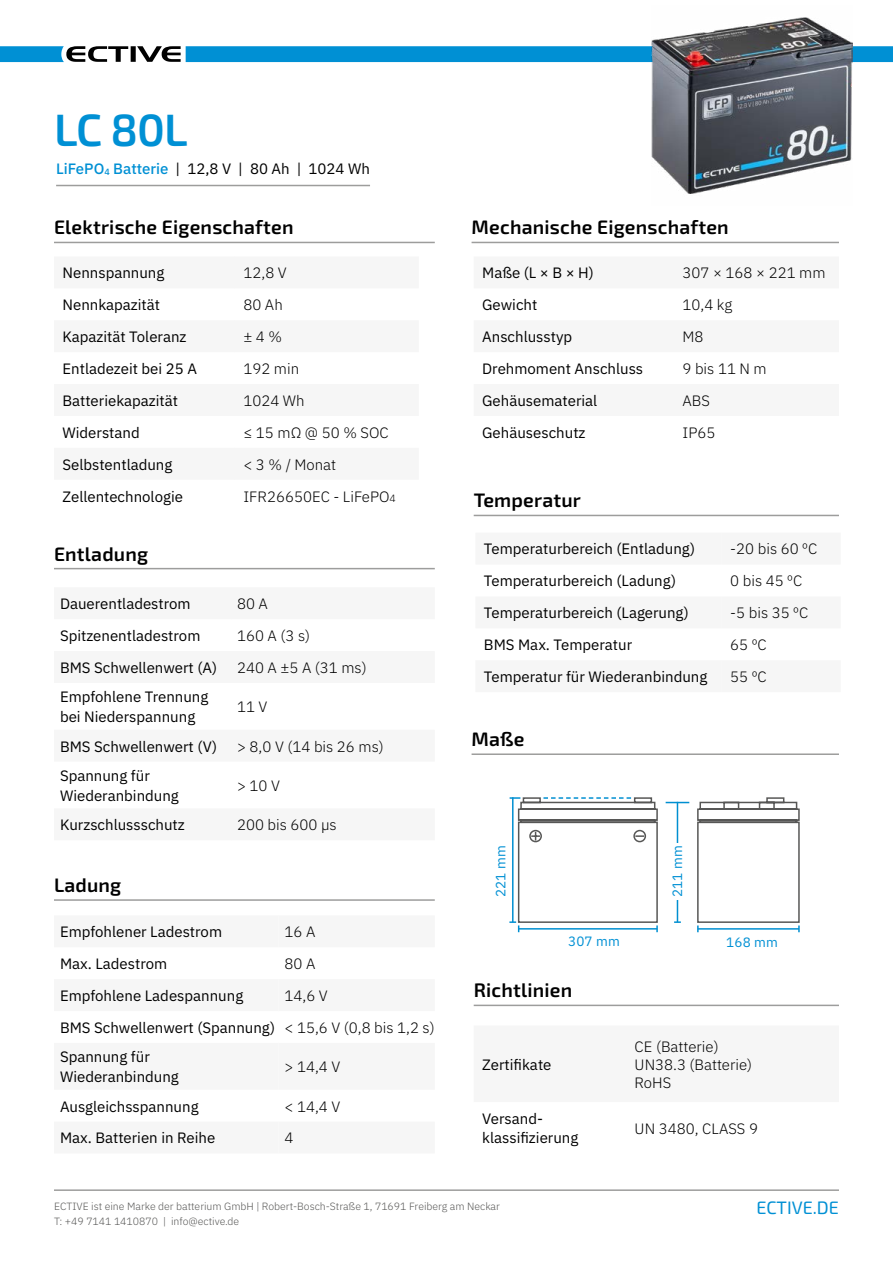
<style>
.page{position:relative;width:893px;height:1263px;background:#fff}
.page>*{position:absolute;margin:0;border:0;box-sizing:border-box;transform-origin:0 0}
.t1{font:600 45.3px "Exo 2";color:#0090d4}
.t2{font:600 19.5px "Exo 2";letter-spacing:.01em;color:#000}
.t3{font:18px "Exo 2";color:#0090d4}
.t4{font:15px/32px "IBM Plex Sans";color:#000}
.t5{font:300 15px/32px "IBM Plex Sans";color:#000}
.t6{font:13.5px "IBM Plex Sans";letter-spacing:.01em;color:#0090d4}
.t7{font:300 10.5px/15px "IBM Plex Sans";color:#575756}
.s1{font-weight:500;color:#0090d4}
.s2{font-size:10.5px}
</style>
<div class="page">
<hr style="left:54px;top:242px;width:381px;height:1px;background:#9d9d9c">
<hr style="left:472px;top:242px;width:367px;height:1px;background:#9d9d9c">
<hr style="left:474px;top:515px;width:365px;height:1px;background:#9d9d9c">
<hr style="left:54px;top:899px;width:381px;height:2px;background:#9d9d9c">
<hr style="left:54px;top:568px;width:381px;height:1px;background:#9d9d9c">
<hr style="left:472px;top:753px;width:367px;height:2px;background:#9d9d9c">
<hr style="left:474px;top:1005px;width:365px;height:1px;background:#9d9d9c">
<svg style="left:0;top:46px;width:181px;height:16px"></svg>
<div style="left:186px;top:46px;width:707px;height:16px;background:#0090d4"></div>
<hr style="left:54px;top:1189px;width:785px;height:2px;background:#9d9d9c">
<hr style="left:56px;top:185px;width:314px;height:1px;background:#9d9d9c">
<svg style="left:666px;top:802px;width:23px;height:1px"></svg>
<svg style="left:697px;top:797px;width:103px;height:135px"></svg>
<svg style="left:509px;top:797px;width:149px;height:135px"></svg>
<hr style="left:677px;top:802px;width:1px;height:120px;background:#008fd1">
<svg style="left:674px;top:921px;width:7px;height:2px"></svg>
<div style="left:669px;top:843px;width:17px;height:57px;background:#fff"></div>
<img style="left:651px;top:17px;width:201px;height:177px">
<h1 class="t1" style="left:54px;top:103px;width:135px">LC 80L</h1>
<p class="t4" style="left:56px;top:151px;width:315px"><span class="s1">LiFePO</span><sub>4</sub> <span class="s1">Batterie</span> | 12,8 V | 80 Ah | 1024 Wh</p>
<h2 class="t2" style="left:54px;top:216px;width:241px">Elektrische Eigenschaften</h2>
<h2 class="t2" style="left:472px;top:216px;width:259px">Mechanische Eigenschaften</h2>
<p class="t4" style="left:63px;top:256px;width:136px">Nennspannung<br>Nennkapazität<br>Kapazität Toleranz<br>Entladezeit bei 25 A<br>Batteriekapazität<br>Widerstand<br>Selbstentladung<br>Zellentechnologie</p>
<p class="t4" style="left:482px;top:256px;width:163px">Maße (L × B × H)<br>Gewicht<br>Anschlusstyp<br>Drehmoment Anschluss<br>Gehäusematerial<br>Gehäuseschutz</p>
<p class="t4" style="left:484px;top:532px;width:225px">Temperaturbereich (Entladung)<br>Temperaturbereich (Ladung)<br>Temperaturbereich (Lagerung)<br>BMS Max. Temperatur<br>Temperatur für Wiederanbindung</p>
<p class="t5" style="left:243px;top:256px;width:154px">12,8 V<br>80 Ah<br>± 4 %<br>192 min<br>1024 Wh<br>≤ 15 mΩ @ 50 % SOC &lt; 3 % / Monat<br>IFR26650EC - LiFePO<span class="s2">4</span></p>
<p class="t5" style="left:682px;top:256px;width:144px">307 × 168 × 221 mm<br>10,4 kg<br>M8<br>9 bis 11 N m<br>ABS<br>IP65</p>
<h2 class="t2" style="left:474px;top:489px;width:109px">Temperatur</h2>
<p class="t5" style="left:730px;top:532px;width:89px">-20 bis 60 ºC<br>0 bis 45 ºC -5 bis 35 ºC<br>65 ºC<br>55 ºC</p>
<h2 class="t2" style="left:54px;top:542px;width:96px">Entladung</h2>
<p class="t4" style="left:60px;top:586px;width:159px">Dauerentladestrom<br>Spitzenentladestrom<br>BMS Schwellenwert (A)</p>
<p class="t4" style="left:60px;top:686px;width:150px;line-height:19.5px">Empfohlene Trennung bei Niederspannung</p>
<p class="t4" style="left:60px;top:730px;width:159px;line-height:29.5px">BMS Schwellenwert (V)<br>Spannung für</p>
<p class="t4" style="left:60px;top:779px;width:126px;line-height:29.5px">Wiederanbindung<br>Kurzschlussschutz</p>
<p class="t5" style="left:237px;top:586px;width:131px">80 A<br>160 A (3 s)<br>240 A ±5 A (31 ms)</p>
<p class="t5" style="left:237px;top:690px;width:32px">11 V</p>
<p class="t5" style="left:237px;top:729px;width:148px">&gt; 8,0 V (14 bis 26 ms)</p>
<p class="t5" style="left:237px;top:768px;width:44px">&gt; 10 V</p>
<p class="t5" style="left:237px;top:808px;width:101px">200 bis 600 μs</p>
<h2 class="t2" style="left:472px;top:728px;width:55px">Maße</h2>
<h2 class="t2" style="left:54px;top:873px;width:69px">Ladung</h2>
<p class="t4" style="left:60px;top:915px;width:217px">Empfohlener Ladestrom<br>Max. Ladestrom<br>Empfohlene Ladespannung<br>BMS Schwellenwert (Spannung)</p>
<p class="t4" style="left:60px;top:1046px;width:120px;line-height:19.5px">Spannung für<br>Wiederanbindung</p>
<p class="t4" style="left:60px;top:1089px;width:157px">Ausgleichsspannung<br>Max. Batterien in Reihe</p>
<p class="t5" style="left:285px;top:914px;width:152px">16 A<br>80 A<br>14,6 V<br>&lt; 15,6 V (0,8 bis 1,2 s)</p>
<p class="t5" style="left:285px;top:1049px;width:57px">&gt; 14,4 V</p>
<p class="t5" style="left:285px;top:1089px;width:57px">&lt; 14,4 V<br>4</p>
<p class="t6" style="left:490px;top:897px;width:53px;rotate:-90deg">221 mm</p>
<p class="t6" style="left:568px;top:931px;width:53px">307 mm</p>
<h2 class="t2" style="left:474px;top:979px;width:100px">Richtlinien</h2>
<p class="t6" style="left:667px;top:897px;width:53px;rotate:-90deg">211 mm</p>
<p class="t6" style="left:726px;top:932px;width:53px">168 mm</p>
<p class="t4" style="left:482px;top:1047px;width:71px">Zertifikate</p>
<p class="t5" style="left:635px;top:1036px;width:119px;line-height:18px">CE (Batterie)<br>UN38.3 (Batterie)<br>RoHS</p>
<p class="t4" style="left:482px;top:1107px;width:98px;line-height:19.5px">Versand&shy;klassifizierung</p>
<p class="t5" style="left:635px;top:1111px;width:125px">UN 3480, CLASS 9</p>
<p class="t7" style="left:54px;top:1198px;width:447px">ECTIVE ist eine Marke der batterium GmbH | Robert-Bosch-Straße 1, 71691 Freiberg am Neckar<br>T: +49 7141 1410870 | info@ective.de</p>
<p class="t3" style="left:756px;top:1197px;width:84px">ECTIVE.DE</p>
</div>
